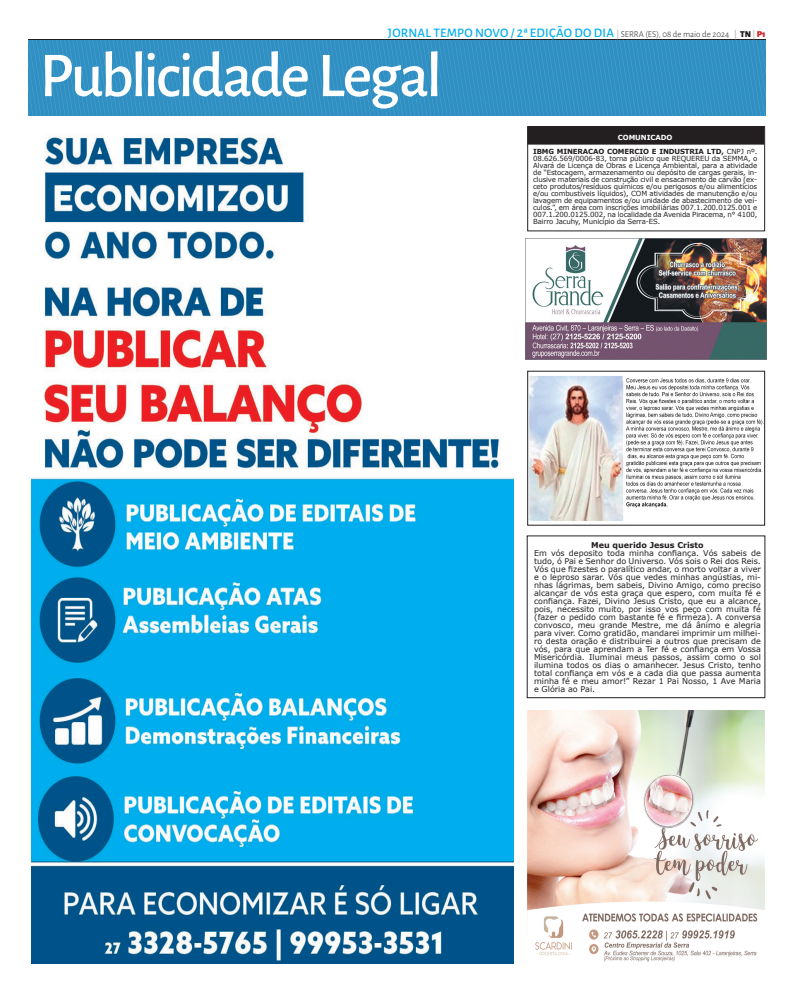
<style>
.page{position:relative;width:794px;height:993px;background:#fff}
.page>*{position:absolute;margin:0;border:0;box-sizing:border-box;transform-origin:0 0}
.t1{font:500 64px "Alegreya Sans";letter-spacing:-.045em;color:#fff}
.t2{font:500 13px "Alegreya Sans";letter-spacing:.015em;color:#00aeef}
.t3{font:8px/8px "Verdana";color:#231f20;text-align:justify}
.t4{font:700 8px "Verdana";color:#231f20}
.t5{font:7px/7px "Verdana";letter-spacing:-.02em;color:#231f20;text-align:justify}
.t6{font:700 7px/14px "Verdana";letter-spacing:-.02em;color:#231f20;text-align:center}
.s1{font-weight:700;font-size:9px;color:#bcbdc0}
.s2{font-weight:300;font-size:9px;color:#231f20}
.s3{font-weight:900;font-size:9px;color:#231f20}
.s4{font-weight:900;font-size:9px;color:#d1232a}
.s5{color:#fff}
.s6{font-weight:400}
</style>
<div class="page">
<hr style="left:28px;top:39px;width:737px;height:2px;background:#231f20">
<img style="left:31px;top:135px;width:482px;height:827px">
<img style="left:28px;top:40px;width:737px;height:75px">
<img style="left:527px;top:710px;width:237px;height:252px">
<div style="left:528px;top:127px;width:235px;height:17px;background:#231f20"></div>
<div style="left:527px;top:126px;width:238px;height:105px;border:1px solid #231f20"></div>
<img style="left:529px;top:376px;width:234px;height:145px">
<div style="left:527px;top:371px;width:238px;height:154px;border:1px solid #231f20"></div>
<img style="left:526px;top:239px;width:241px;height:120px">
<h2 class="t2" style="left:388px;top:23px;width:379px">JORNAL TEMPO NOVO / 2ª EDIÇÃO DO DIA <span class="s1">|</span> <span class="s2">SERRA (ES), 08 de maio de 2024</span> <span class="s1">|</span> <span class="s3">TN</span> <span class="s1">|</span> <span class="s4">P1</span></h2>
<h1 class="t1" style="left:39px;top:31px;width:404px">Publicidade Legal</h1>
<p class="t6" style="left:533px;top:130px;width:226px"><span class="s5">COMUNICADO<br></span>IBMG MINERACAO COMERCIO E INDUSTRIA LTD, <span class="s6">CNPJ nº.</span></p>
<p class="t5" style="left:533px;top:155px;width:226px">08.626.569/0006-83, torna público que REQUEREU da SEMMA, o Alvará de Licença de Obras e Licença Ambiental, para a atividade de “Estocagem, armazenamento ou depósito de cargas gerais, in&shy;clusive materiais de construção civil e ensacamento de carvão (ex&shy;ceto produtos/resíduos químicos e/ou perigosos e/ou alimentícios e/ou combustíveis líquidos), COM atividades de manutenção e/ou lavagem de equipamentos e/ou unidade de abastecimento de veí&shy;culos.”, em área com inscrições imobiliárias 007.1.200.0125.001 e 007.1.200.0125.002, na localidade da Avenida Piracema, n° 4100, Bairro Jacuhy, Município da Serra-ES.</p>
<p class="t4" style="left:591px;top:539px;width:114px">Meu querido Jesus Cristo</p>
<p class="t3" style="left:534px;top:548px;width:228px">Em vós deposito toda minha confiança. Vós sabeis de tudo, ó Pai e Senhor do Universo. Vós sois o Rei dos Reis.<br>Vós que fizestes o paralítico andar, o morto voltar a viver e o leproso sarar. Vós que vedes minhas angústias, mi&shy;nhas lágrimas, bem sabeis, Divino Amigo, como preciso alcançar de vós esta graça que espero, com muita fé e confiança. Fazei, Divino Jesus Cristo, que eu a alcance, pois, necessito muito, por isso vos peço com muita fé (fazer o pedido com bastante fé e firmeza). A conversa convosco, meu grande Mestre, me dá ânimo e alegria para viver. Como gratidão, mandarei imprimir um milhei&shy;ro desta oração e distribuirei a outros que precisam de vós, para que aprendam a Ter fé e confiança em Vossa Misericórdia. Iluminai meus passos, assim como o sol ilumina todos os dias o amanhecer. Jesus Cristo, tenho total confiança em vós e a cada dia que passa aumenta minha fé e meu amor!” Rezar 1 Pai Nosso, 1 Ave Maria e Glória ao Pai.</p>
</div>
